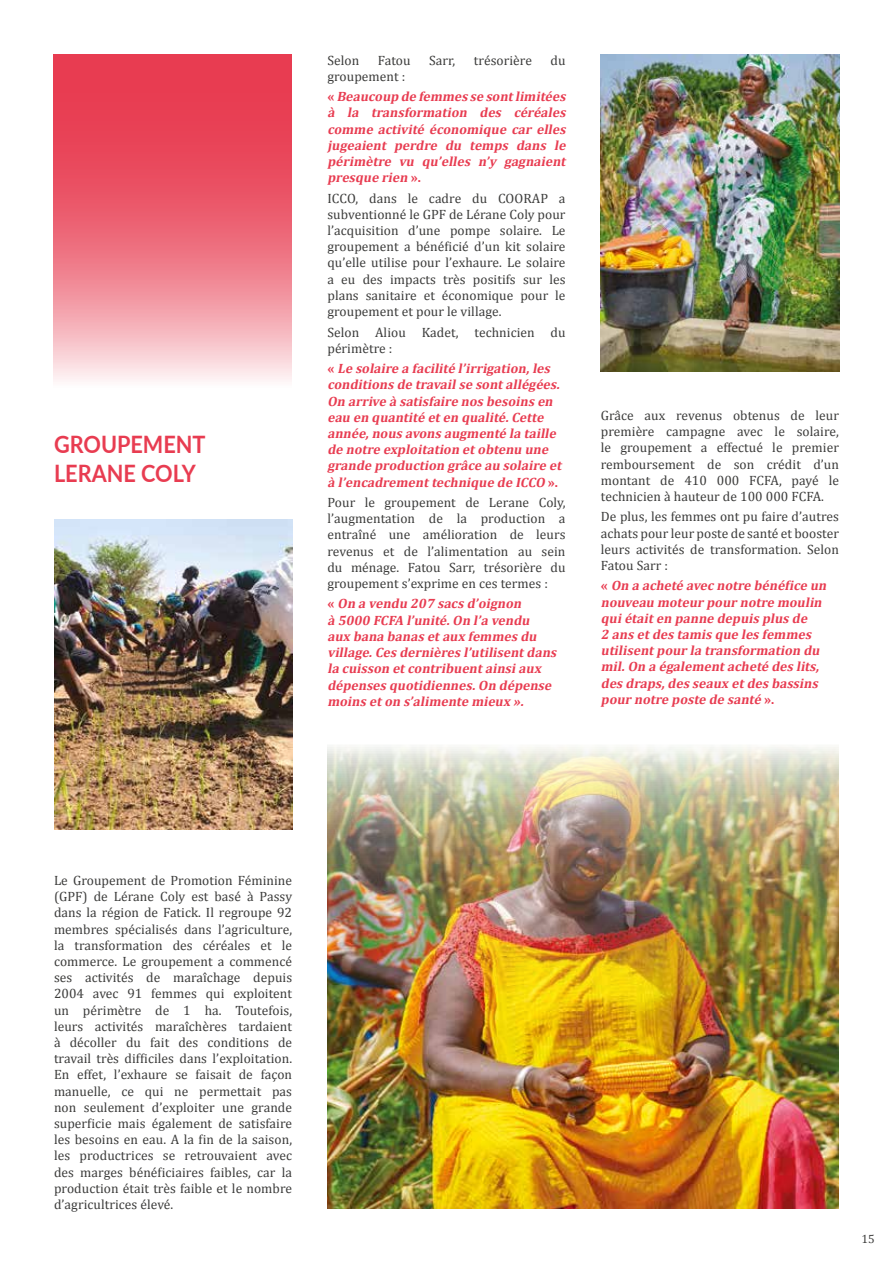
<style>
.page{position:relative;width:893px;height:1263px;background:#fff}
.page>*{position:absolute;margin:0;border:0;box-sizing:border-box;transform-origin:0 0}
.t1{font:700 24px/28.8px "Lato";color:#e83c51;scale:.9 1}
.t2{font:13.5px/16.2px "Cambria";letter-spacing:.005em;color:#3c3c3b;text-align:justify}
.t3{font:italic 700 13.5px/16.2px "Cambria";letter-spacing:.005em;color:#e83c51}
.t4{font:12px "Cambria";color:#3c3c3b}
.s1{font-weight:400;font-style:normal;color:#3c3c3b}
.s2{font-style:normal}
</style>
<div class="page">
<img style="left:54px;top:520px;width:238px;height:309px">
<img style="left:601px;top:54px;width:238px;height:317px">
<svg style="left:54px;top:54px;width:238px;height:327px;background:#ed7181"></svg>
<img style="left:327px;top:747px;width:512px;height:462px">
<h1 class="t1" style="left:54px;top:429px;width:170px">GROUPEMENT<br>LERANE COLY</h1>
<p class="t2" style="left:327px;top:52px;width:33px">Selon</p>
<p class="t2" style="left:378px;top:52px;width:34px">Fatou</p>
<p class="t2" style="left:429px;top:52px;width:28px">Sarr,</p>
<p class="t2" style="left:474px;top:52px;width:60px">trésorière</p>
<p class="t2" style="left:551px;top:52px;width:17px">du</p>
<p class="t3" style="left:327px;top:65px;width:243px;line-height:20.4px"><span class="s1">groupement :<br></span><span class="s2">«</span> Beaucoup de femmes se sontlimitées</p>
<p class="t3" style="left:327px;top:104px;width:243px;text-align:justify">à la transformation des céréales comme activité économique car elles jugeaient perdre du temps dans le périmètre vu qu’elles n’y gagnaient presque rien <span class="s2">» .</span></p>
<p class="t2" style="left:327px;top:190px;width:240px">ICCO, dans le cadre du COORAP a subventionné le GPF de Lérane Coly pour l’acquisition d’une pompe solaire. Le groupement a bénéficié d’un kit solaire qu’elle utilise pour l’exhaure. Le solaire a eu des impacts très positifs sur les plans sanitaire et économique pour le groupement et pour le village.</p>
<p class="t2" style="left:327px;top:324px;width:240px">Selon Aliou Kadet, technicien du périmètre :</p>
<p class="t3" style="left:327px;top:360px;width:239px"><span class="s2">«</span> Le solaire a facilité l’irrigation,les conditions de travailse sontallégées.<br>On arrive à satisfaire nos besoins en eau en quantité eten qualité.Cette année,nous avons augmenté la taille de notre exploitation etobtenu une grande production grâce au solaire et à l’encadrementtechnique de ICCO <span class="s2">» .</span></p>
<p class="t2" style="left:327px;top:494px;width:240px">Pour le groupement de Lerane Coly, l’augmentation de la production a entraîné une amélioration de leurs revenus et de l’alimentation au sein du ménage. Fatou Sarr, trésorière du groupement s’exprime en ces termes :</p>
<p class="t3" style="left:327px;top:595px;width:234px"><span class="s2">«</span> On a vendu 207 sacs d’oignon<br>à 5000 FCFA l’unité.On l’a vendu aux bana banas etaux femmes du village.Ces dernières l’utilisentdans la cuisson etcontribuentainsiaux dépenses quotidiennes.On dépense moins eton s’alimente mieux ».</p>
<p class="t2" style="left:601px;top:407px;width:240px">Grâce aux revenus obtenus de leur première campagne avec le solaire, le groupement a effectué le premier remboursement de son crédit d’un montant de 410 000 FCFA, payé le technicien à hauteur de 100 000 FCFA.</p>
<p class="t2" style="left:601px;top:509px;width:240px">De plus, les femmes ont pu faire d’autres achats pour leur poste de santé et booster leurs activités de transformation. Selon Fatou Sarr :</p>
<p class="t3" style="left:601px;top:577px;width:230px"><span class="s2">«</span> On a acheté avec notre bénéfice un nouveau moteur pour notre moulin quiétaiten panne depuis plus de<br>2 ans etdes tamis que les femmes utilisentpour la transformation du mil.On a égalementacheté des lits, des draps,des seaux etdes bassins pour notre poste de santé <span class="s2">» .</span></p>
<p class="t2" style="left:54px;top:872px;width:240px">Le Groupement de Promotion Féminine (GPF) de Lérane Coly est basé à Passy dans la région de Fatick. Il regroupe 92 membres spécialisés dans l’agriculture, la transformation des céréales et le commerce. Le groupement a commencé ses activités de maraîchage depuis 2004 avec 91 femmes qui exploitent un périmètre de 1 ha. Toutefois, leurs activités maraîchères tardaient à décoller du fait des conditions de travail très difficiles dans l’exploitation.<br>En effet, l’exhaure se faisait de façon manuelle, ce qui ne permettait pas non seulement d’exploiter une grande superficie mais également de satisfaire les besoins en eau. A la fin de la saison, les productrices se retrouvaient avec des marges bénéficiaires faibles, car la production était très faible et le nombre d’agricultrices élevé.</p>
<p class="t4" style="left:861px;top:1231px;width:15px">15</p>
</div>
